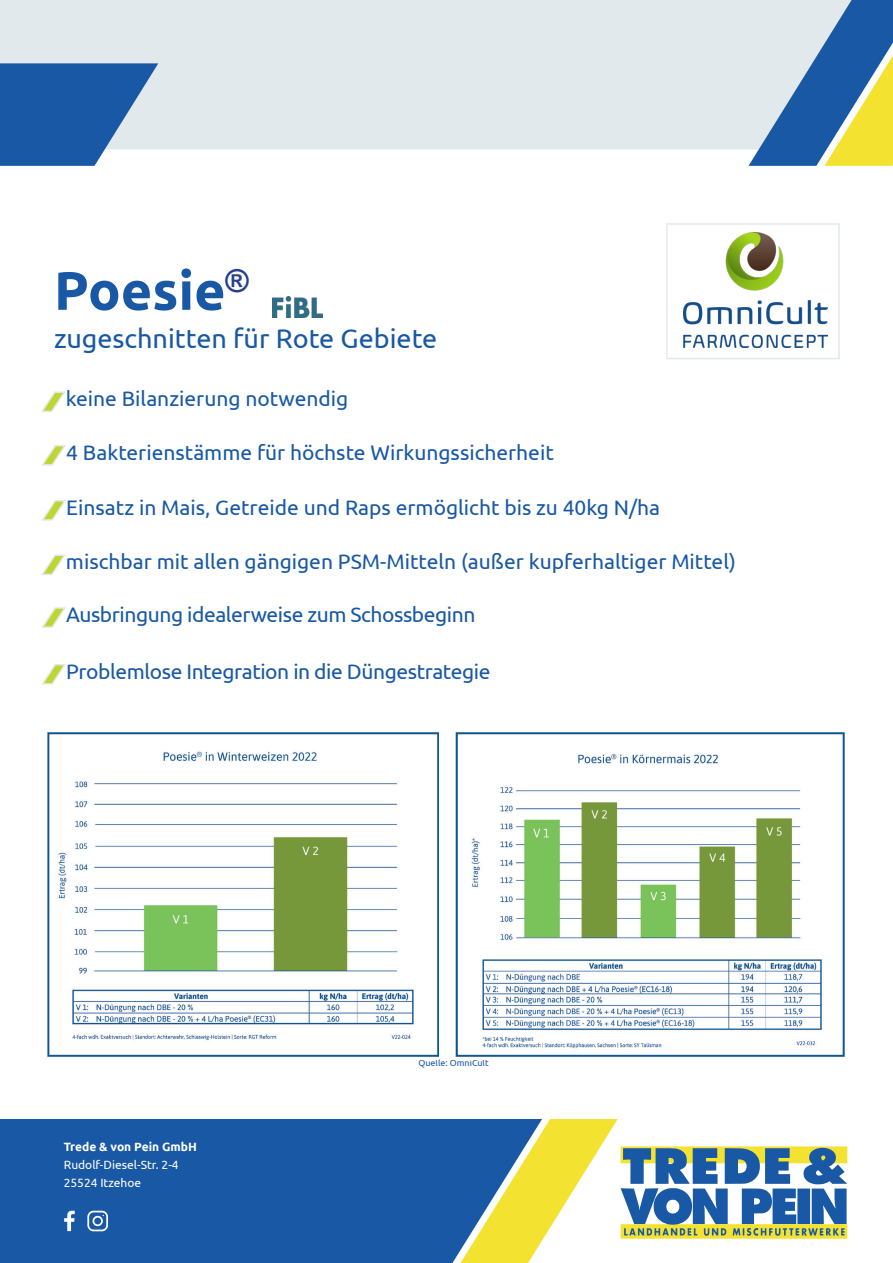
<style>
.page{position:relative;width:893px;height:1263px;background:#fff}
.page>*{position:absolute;margin:0;border:0;box-sizing:border-box;transform-origin:0 0}
.t1{font:700 54px "Ubuntu";color:#1858a5}
.t2{font:27px "Ubuntu";color:#1858a5}
.t3{font:21px "Ubuntu";color:#1858a5}
.t4{font:21px "Ubuntu";letter-spacing:-.02em;color:#1858a5}
.t5{font:12px "Ubuntu";color:#fff}
.t6{font:700 12px "Ubuntu";color:#fff}
.t7{font:9px "Ubuntu";color:#1858a5}
</style>
<div class="page">
<div style="left:0;top:0;width:748px;height:149px;background:#e2e9ed"></div>
<svg style="left:748px;top:0;width:145px;height:166px;background:#8ca8b0"></svg>
<svg style="left:0;top:63px;width:158px;height:103px;background:#4276b4"></svg>
<div style="left:0;top:1119px;width:460px;height:144px;background:#1858a5"></div>
<svg style="left:460px;top:1119px;width:387px;height:144px"></svg>
<svg style="left:64px;top:1210px;width:11px;height:21px"></svg>
<svg style="left:87px;top:1211px;width:21px;height:20px"></svg>
<img style="left:684px;top:232px;width:143px;height:115px">
<div style="left:666px;top:223px;width:174px;height:136px;border:2px solid #e2e9ed"></div>
<svg style="left:41px;top:391px;width:24px;height:21px"></svg>
<svg style="left:42px;top:445px;width:24px;height:21px"></svg>
<svg style="left:41px;top:500px;width:25px;height:21px"></svg>
<svg style="left:41px;top:607px;width:25px;height:21px"></svg>
<svg style="left:41px;top:554px;width:25px;height:21px"></svg>
<img style="left:272px;top:297px;width:50px;height:21px">
<svg style="left:42px;top:664px;width:24px;height:21px"></svg>
<img style="left:47px;top:732px;width:392px;height:325px">
<img style="left:455px;top:732px;width:390px;height:325px">
<p class="t1" style="left:54px;top:258px;width:196px">Poesie<sup>®</sup></p>
<p class="t2" style="left:54px;top:322px;width:385px">zugeschnitten für Rote Gebiete</p>
<p class="t3" style="left:66px;top:386px;width:284px">keine Bilanzierung notwendig</p>
<p class="t3" style="left:66px;top:440px;width:489px">4 Bakterienstämme für höchste Wirkungssicherheit</p>
<p class="t3" style="left:66px;top:495px;width:595px">Einsatz in Mais, Getreide und Raps ermöglicht bis zu 40kg N/ha</p>
<p class="t3" style="left:66px;top:549px;width:671px">mischbar mit allen gängigen PSM-Mitteln (außer kupferhaltiger Mittel)</p>
<p class="t4" style="left:66px;top:602px;width:411px">Ausbringung idealerweise zum Schossbeginn</p>
<p class="t4" style="left:66px;top:659px;width:426px">Problemlose Integration in die Düngestrategie</p>
<p class="t6" style="left:64px;top:1139px;width:135px">Trede &amp; von Pein GmbH</p>
<p class="t5" style="left:64px;top:1157px;width:116px">Rudolf-Diesel-Str. 2-4</p>
<p class="t5" style="left:64px;top:1175px;width:79px">25524 Itzehoe</p>
<p class="t7" style="left:418px;top:1058px;width:72px">Quelle: OmniCult</p>
</div>
